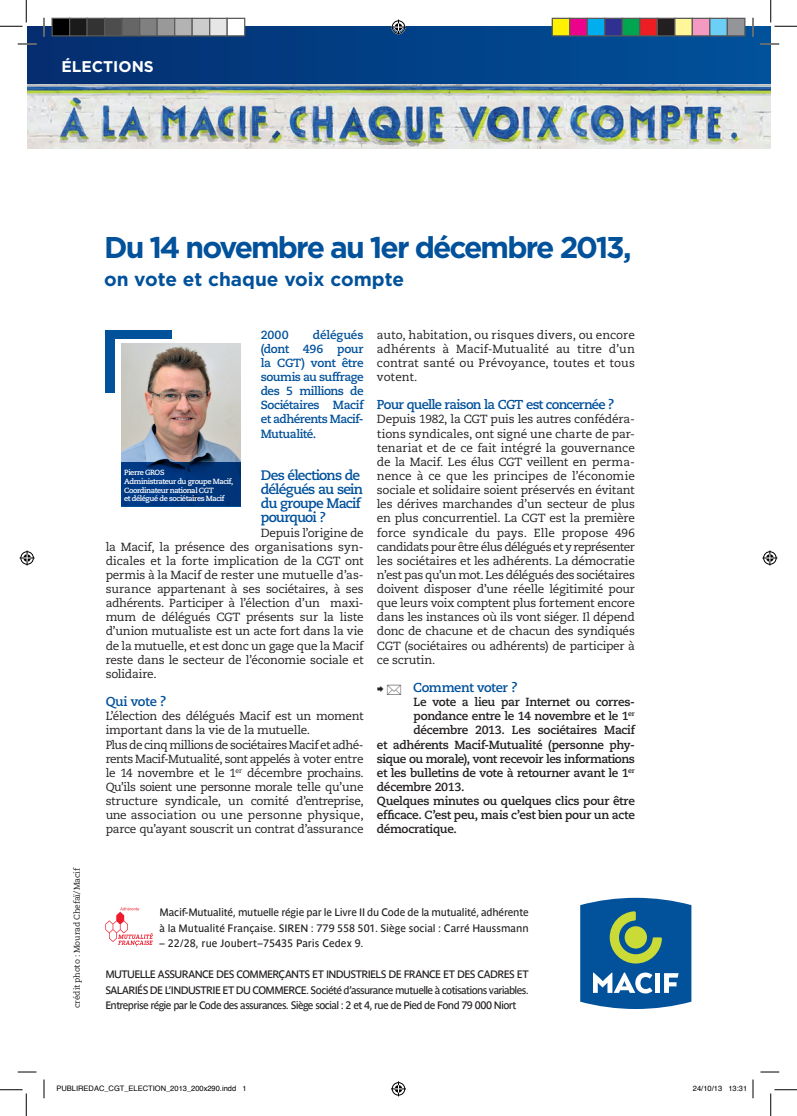
<style>
.page{position:relative;width:797px;height:1116px;background:#fff}
.page>*{position:absolute;margin:0;border:0;box-sizing:border-box;transform-origin:0 0}
.t1{font:700 30px "Gotham";letter-spacing:-.065em;color:#01519b}
.t2{font:700 19px "Gotham";color:#01519b}
.t3{font:700 15.5px "Gotham";color:#fff}
.t4{font:700 13.75px/14.1px "Caecilia LT Std";letter-spacing:-.055em;color:#01519b}
.t5{font:700 13px "Caecilia LT Std";letter-spacing:-.05em;color:#01519b}
.t6{font:700 13px "Caecilia LT Std";letter-spacing:-.03em;color:#01519b}
.t7{font:11.75px/14.1px "Caecilia LT Std";letter-spacing:-.025em;color:#231f20;text-align:justify}
.t8{font:700 11.75px "Caecilia LT Std";letter-spacing:-.025em;color:#231f20}
.t9{font:700 11.75px/14.1px "Caecilia LT Std";letter-spacing:-.035em;color:#01519b;text-align:justify}
.t10{font:10.75px/15.5px "Parisine Ptf";letter-spacing:-.045em;color:#231f20}
.t11{font:10.75px/15.5px "Parisine Ptf";letter-spacing:-.015em;color:#231f20}
.t12{font:10.75px "Parisine Ptf";color:#231f20}
.t13{font:8.38px "Caecilia LT Std";letter-spacing:-.005em;color:#231f20}
.t14{font:700 7.5px/8.8px "Caecilia LT Std";letter-spacing:-.05em;color:#fff}
.t15{font:7.5px "Helvetica";color:#000}
.s1{font-size:13px}
</style>
<div class="page">
<img style="left:28px;top:84px;width:742px;height:65px">
<svg style="left:105px;top:907px;width:48px;height:39px"></svg>
<div style="left:28px;top:26px;width:742px;height:58px;background:linear-gradient(to right,#052e6f,#01519a)"></div>
<svg style="left:580px;top:897px;width:111px;height:112px;background:#36759c"></svg>
<div style="left:106px;top:330px;width:66px;height:63px;background:#01519b"></div>
<div style="left:115px;top:339px;width:105px;height:153px;background:#fff"></div>
<img style="left:121px;top:343px;width:119px;height:119px">
<svg style="left:121px;top:462px;width:119px;height:45px;background:#00357b"></svg>
<svg style="left:18px;top:43px;width:18px;height:2px"></svg>
<svg style="left:760px;top:43px;width:19px;height:2px"></svg>
<svg style="left:18px;top:1071px;width:18px;height:1px"></svg>
<svg style="left:760px;top:1071px;width:19px;height:1px"></svg>
<svg style="left:43px;top:18px;width:2px;height:18px"></svg>
<svg style="left:43px;top:1079px;width:2px;height:19px"></svg>
<svg style="left:752px;top:18px;width:1px;height:18px"></svg>
<svg style="left:752px;top:1079px;width:1px;height:19px"></svg>
<svg style="left:0;top:0;width:27px;height:27px"></svg>
<svg style="left:0;top:1089px;width:27px;height:26px"></svg>
<svg style="left:770px;top:0;width:27px;height:27px"></svg>
<svg style="left:770px;top:1089px;width:27px;height:26px"></svg>
<svg style="left:391px;top:20px;width:15px;height:15px"></svg>
<svg style="left:391px;top:1081px;width:15px;height:15px"></svg>
<svg style="left:20px;top:550px;width:15px;height:15px"></svg>
<svg style="left:762px;top:550px;width:15px;height:15px"></svg>
<div style="left:52px;top:18px;width:18px;height:18px;background:#000"></div>
<div style="left:51px;top:18px;width:19px;height:18px;border:1px solid #595959"></div>
<div style="left:70px;top:18px;width:17px;height:18px;background:#1a1a1a"></div>
<div style="left:69px;top:18px;width:19px;height:18px;border:1px solid #595959"></div>
<div style="left:87px;top:18px;width:18px;height:18px;background:#333"></div>
<div style="left:86px;top:18px;width:19px;height:18px;border:1px solid #595959"></div>
<div style="left:105px;top:18px;width:17px;height:18px;background:#4d4d4d"></div>
<div style="left:104px;top:18px;width:19px;height:18px;border:1px solid #595959"></div>
<div style="left:122px;top:18px;width:18px;height:18px;background:#666"></div>
<div style="left:121px;top:18px;width:19px;height:18px;border:1px solid #595959"></div>
<div style="left:140px;top:18px;width:17px;height:18px;background:#808080"></div>
<div style="left:139px;top:18px;width:19px;height:18px;border:1px solid #595959"></div>
<div style="left:157px;top:18px;width:18px;height:18px;background:#999"></div>
<div style="left:156px;top:18px;width:19px;height:18px;border:1px solid #595959"></div>
<div style="left:175px;top:18px;width:17px;height:18px;background:#b3b3b3"></div>
<div style="left:174px;top:18px;width:19px;height:18px;border:1px solid #595959"></div>
<div style="left:192px;top:18px;width:18px;height:18px;background:#ccc"></div>
<div style="left:191px;top:18px;width:19px;height:18px;border:1px solid #595959"></div>
<div style="left:210px;top:18px;width:17px;height:18px;background:#e6e6e6"></div>
<div style="left:209px;top:18px;width:19px;height:18px;border:1px solid #595959"></div>
<div style="left:227px;top:18px;width:18px;height:18px;background:#fff"></div>
<div style="left:226px;top:18px;width:19px;height:18px;border:1px solid #595959"></div>
<div style="left:552px;top:18px;width:18px;height:18px;background:#fff101"></div>
<div style="left:551px;top:18px;width:19px;height:18px;border:1px solid #595959"></div>
<div style="left:570px;top:18px;width:17px;height:18px;background:#ed028c"></div>
<div style="left:569px;top:18px;width:19px;height:18px;border:1px solid #595959"></div>
<div style="left:587px;top:18px;width:18px;height:18px;background:#00aeef"></div>
<div style="left:586px;top:18px;width:19px;height:18px;border:1px solid #595959"></div>
<div style="left:605px;top:18px;width:17px;height:18px;background:#2e3092"></div>
<div style="left:604px;top:18px;width:19px;height:18px;border:1px solid #595959"></div>
<div style="left:622px;top:18px;width:18px;height:18px;background:#00a54f"></div>
<div style="left:621px;top:18px;width:19px;height:18px;border:1px solid #595959"></div>
<div style="left:640px;top:18px;width:17px;height:18px;background:#ee1d23"></div>
<div style="left:639px;top:18px;width:19px;height:18px;border:1px solid #595959"></div>
<div style="left:657px;top:18px;width:18px;height:18px;background:#231f20"></div>
<div style="left:656px;top:18px;width:19px;height:18px;border:1px solid #595959"></div>
<div style="left:675px;top:18px;width:17px;height:18px;background:#fff79a"></div>
<div style="left:674px;top:18px;width:19px;height:18px;border:1px solid #595959"></div>
<div style="left:692px;top:18px;width:18px;height:18px;background:#f499c2"></div>
<div style="left:691px;top:18px;width:19px;height:18px;border:1px solid #595959"></div>
<div style="left:710px;top:18px;width:17px;height:18px;background:#6bcff6"></div>
<div style="left:709px;top:18px;width:19px;height:18px;border:1px solid #595959"></div>
<div style="left:727px;top:18px;width:18px;height:18px;background:#939598"></div>
<div style="left:726px;top:18px;width:19px;height:18px;border:1px solid #595959"></div>
<h3 class="t3" style="left:61px;top:57px;width:94px">électionS</h3>
<h1 class="t1" style="left:104px;top:227px;width:529px">Du 14 novembre au 1er décembre 2013,</h1>
<h2 class="t2" style="left:104px;top:267px;width:301px">on vote et chaque voix compte</h2>
<p class="t13" style="left:72px;top:1008px;width:142px;rotate:-90deg">crédit photo : Mourad Chefaï/Macif</p>
<p class="t9" style="left:261px;top:328px;width:104px;text-indent:52px">délégués (dont 496 pour la CGT) vont être soumis au suffrage des 5 millions de Sociétaires Macif et adhérents Macif-Mutualité.</p>
<p class="t4" style="left:261px;top:468px;width:104px">Des élections de délégués au sein du groupe Macif pourquoi <span class="s1">?</span></p>
<p class="t7" style="left:106px;top:525px;width:259px;text-indent:155px">Depuis l’origine de la Macif, la présence des organisations syn&shy;dicales et la forte implication de la CGT ont permis à la Macif de rester une mutuelle d’as&shy;surance appartenant à ses sociétaires, à ses adhérents. Participer à l’élection d’un maxi&shy;mum de délégués CGT présents sur la liste d’union mutualiste est un acte fort dans la vie de la mutuelle, et est donc un gage que la Macif reste dans le secteur de l’économie sociale et solidaire.</p>
<p class="t5" style="left:106px;top:694px;width:62px">Qui vote ?</p>
<p class="t7" style="left:106px;top:709px;width:259px;text-align:left">L’élection des délégués Macif est un moment important dans la vie de la mutuelle.<br>Plus de cinq millions de sociétaires Macif et adhé&shy;rents Macif-Mutualité, sont appelés à voter entre le 14 novembre et le 1<sup>er</sup> décembre prochains.<br>Qu’ils soient une personne morale telle qu’une structure syndicale, un comité d’entreprise, une association ou une personne physique, parce qu’ayant souscrit un contrat d’assurance</p>
<p class="t9" style="left:261px;top:328px;width:29px">2000</p>
<p class="t14" style="left:124px;top:468px;width:110px">Pierre Gros<br>Administrateur du groupe Macif,<br>Coordinateur national CGT<br>et délégué de sociétaires Macif</p>
<p class="t7" style="left:377px;top:328px;width:259px">auto, habitation, ou risques divers, ou encore adhérents à Macif-Mutualité au titre d’un contrat santé ou Prévoyance, toutes et tous votent.</p>
<p class="t5" style="left:377px;top:397px;width:239px">Pour quelle raison la CGT est concernée ?</p>
<p class="t7" style="left:377px;top:412px;width:259px">Depuis 1982, la CGT puis les autres confédéra&shy;tions syndicales, ont signé une charte de par&shy;tenariat et de ce fait intégré la gouvernance de la Macif. Les élus CGT veillent en perma&shy;nence à ce que les principes de l’économie sociale et solidaire soient préservés en évitant les dérives marchandes d’un secteur de plus en plus concurrentiel. La CGT est la première force syndicale du pays. Elle propose 496 candidats pour être élus délégués et y représenter les sociétaires et les adhérents. La démocratie n’est pas qu’un mot. Les délégués des sociétaires doivent disposer d’une réelle légitimité pour que leurs voix comptent plus fortement encore dans les instances où ils vont siéger. Il dépend donc de chacune et de chacun des syndiqués CGT (sociétaires ou adhérents) de participer à ce scrutin.</p>
<p class="t6" style="left:413px;top:680px;width:106px">Comment voter ?</p>
<p class="t8" style="left:413px;top:695px;width:223px">Le vote a lieu par Internet ou corres-</p>
<p class="t8" style="left:413px;top:709px;width:223px">pondance entre le 14 novembre et le 1<sup>er</sup></p>
<p class="t8" style="left:413px;top:723px;width:223px">décembre 2013. Les sociétaires Macif</p>
<p class="t8" style="left:377px;top:737px;width:259px">et adhérents Macif-Mutualité (personne phy-</p>
<p class="t8" style="left:377px;top:751px;width:259px">sique ou morale), vont recevoir les informations</p>
<p class="t8" style="left:377px;top:765px;width:259px">et les bulletins de vote à retourner avant le 1<sup>er</sup></p>
<p class="t8" style="left:377px;top:780px;width:89px">décembre 2013.</p>
<p class="t8" style="left:377px;top:794px;width:259px">Quelques minutes ou quelques clics pour être</p>
<p class="t8" style="left:377px;top:808px;width:259px">efficace. C’est peu, mais c’est bien pour un acte</p>
<p class="t8" style="left:377px;top:822px;width:82px">démocratique.</p>
<p class="t11" style="left:160px;top:903px;width:370px">Macif-Mutualité, mutuelle régie par le Livre II du Code de la mutualité, adhérente à la Mutualité Française. SIREN : 779 558 501. Siège social : Carré Haussmann</p>
<p class="t12" style="left:160px;top:935px;width:205px">– 22/28, rue Joubert –75435 Paris Cedex 9.</p>
<p class="t10" style="left:105px;top:965px;width:425px">MUTUELLE ASSURANCE DES COMMERÇANTS ET INDUSTRIELS DE FRANCE ET DES CADRES ET<br>SALARIÉS DE L’INDUSTRIE ET DU COMMERCE. Société d’assurance mutuelle à cotisations variables.</p>
<p class="t10" style="left:105px;top:996px;width:412px">Entreprise régie par le Code des assurances. Siège social : 2 et 4, rue de Pied de Fond 79 000 Niort</p>
<p class="t15" style="left:56px;top:1082px;width:192px">PUBLIREDAC_CGT_ELECTION_2013_200x290.indd 1</p>
<p class="t15" style="left:693px;top:1082px;width:56px">24/10/13 13:31</p>
</div>
